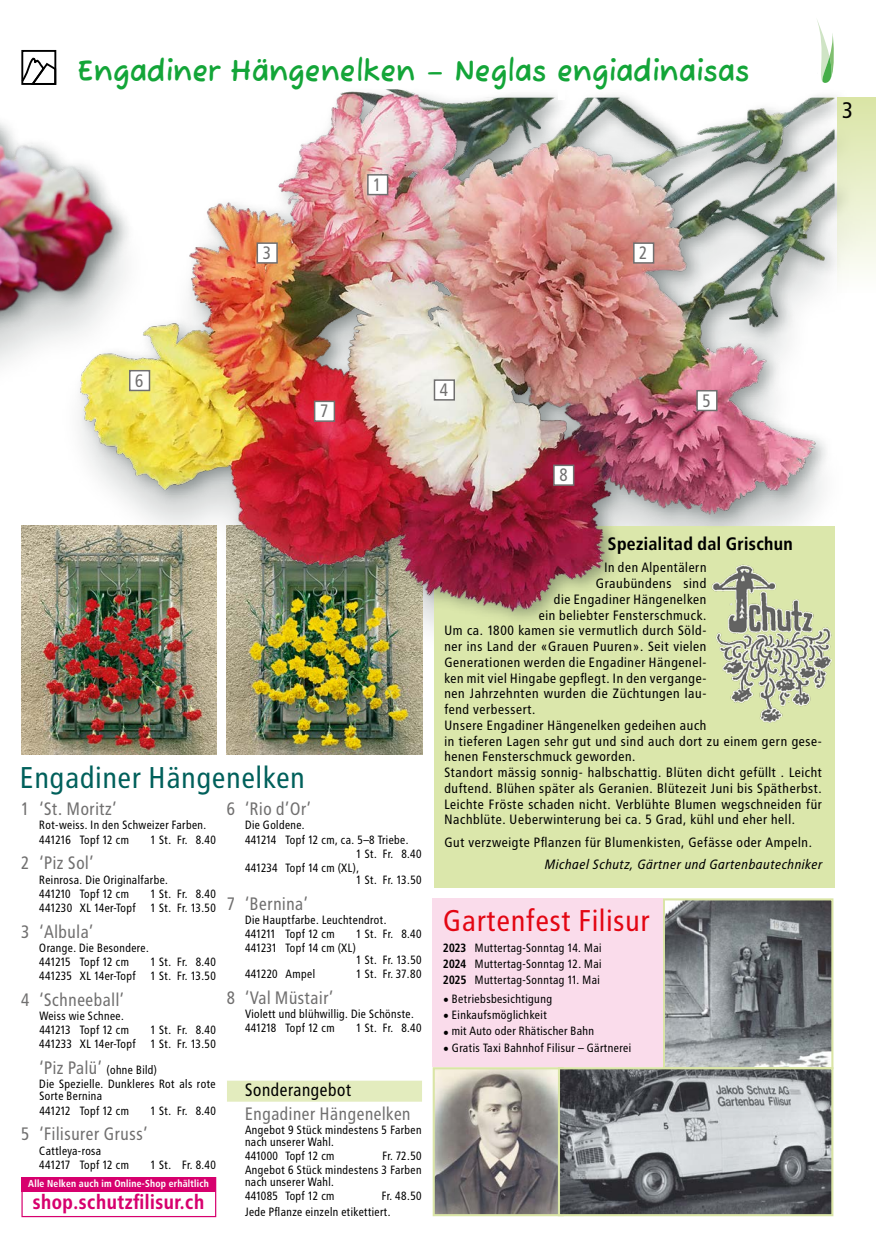
<style>
.page{position:relative;width:876px;height:1246px;background:#fff}
.page>*{position:absolute;margin:0;border:0;box-sizing:border-box;transform-origin:0 0}
.t1{font:700 30px "Fuzzy Bubbles";color:#13a538;scale:.95 1}
.t2{font:30px "Transit";color:#00605b}
.t3{font:30px "Transit";color:#e30613}
.t4{font:22.5px "Transit";color:#000}
.t5{font:700 20.25px "Transit";letter-spacing:.005em;color:#d7006e;scale:.95 1}
.t6{font:18px "Transit";color:#706f6f;scale:.95 1}
.t7{font:700 18px "Transit";color:#000}
.t8{font:18px "Transit";color:#000;scale:.95 1}
.t9{font:13.5px "Transit";letter-spacing:.01em;color:#000}
.t10{font:italic 13.5px "Transit";letter-spacing:.01em;color:#000}
.t11{font:12px/14.1px "Transit";color:#000;scale:.95 1}
.t12{font:12px "Transit";color:#000}
.t13{font:700 10.05px "Transit";letter-spacing:.005em;color:#fff;scale:.95 1}
.s1{font-size:18px;color:#706f6f}
.s2{font-weight:700}
.s3{font-family:"Frutiger";font-weight:900}
</style>
<div class="page">
<img style="left:21px;top:629px;width:195px;height:126px">
<img style="left:227px;top:629px;width:195px;height:126px">
<div style="left:434px;top:526px;width:400px;height:362px;background:#dbe7ab"></div>
<svg style="left:432px;top:898px;width:402px;height:319px;background:#898b8a"></svg>
<div style="left:433px;top:898px;width:230px;height:169px;background:#fadceb"></div>
<svg style="left:21px;top:1191px;width:195px;height:26px"></svg>
<div style="left:21px;top:1177px;width:195px;height:14px;background:#d7006e"></div>
<svg style="left:32px;top:1192px;width:173px;height:23px"></svg>
<img style="left:0;top:54px;width:57px;height:310px">
<div style="left:75px;top:87px;width:779px;height:541px;background:#0a1817;opacity:.35"></div>
<img style="left:21px;top:91px;width:812px;height:538px">
<img style="left:710px;top:554px;width:138px;height:169px">
<img style="left:65px;top:153px;width:556px;height:476px">
<div style="left:558px;top:90px;width:7px;height:9px;background:#fff"></div>
<div style="left:227px;top:1081px;width:195px;height:21px;background:#e3ecbe"></div>
<div style="left:22px;top:51px;width:33px;height:33px;background:#fff"></div>
<div style="left:21px;top:50px;width:35px;height:35px;border:2px solid #000"></div>
<svg style="left:21px;top:58px;width:36px;height:28px"></svg>
<hr style="left:0;top:0;width:3px;height:107px;background:#fff">
<div style="left:798px;top:0;width:60px;height:107px;background:#fff"></div>
<svg style="left:817px;top:20px;width:17px;height:63px"></svg>
<div style="left:367px;top:174px;width:21px;height:21px;background:#fff;border:2px solid #706f6f"></div>
<div style="left:633px;top:242px;width:21px;height:22px;background:#fff;border:2px solid #706f6f"></div>
<div style="left:696px;top:390px;width:22px;height:21px;background:#fff;border:2px solid #706f6f"></div>
<div style="left:553px;top:465px;width:21px;height:21px;background:#fff;border:2px solid #706f6f"></div>
<div style="left:434px;top:379px;width:21px;height:22px;background:#fff;border:2px solid #706f6f"></div>
<div style="left:314px;top:401px;width:21px;height:21px;background:#fff;border:2px solid #706f6f"></div>
<div style="left:257px;top:242px;width:21px;height:22px;background:#fff;border:2px solid #706f6f"></div>
<div style="left:129px;top:370px;width:21px;height:21px;background:#fff;border:2px solid #706f6f"></div>
<div style="left:838px;top:98px;width:38px;height:195px;background:linear-gradient(to bottom,#d9e4a5,#fdfdfc)"></div>
<h1 class="t1" style="left:78px;top:45px;width:709px">Engadiner Hängenelken – Neglas engiadinaisas</h1>
<h3 class="t6" style="left:263px;top:242px;width:11px">3</h3>
<h3 class="t6" style="left:373px;top:174px;width:11px">1</h3>
<h3 class="t6" style="left:639px;top:242px;width:11px">2</h3>
<h2 class="t4" style="left:842px;top:97px;width:13px">3</h2>
<h3 class="t6" style="left:135px;top:370px;width:11px">6</h3>
<h3 class="t6" style="left:320px;top:401px;width:11px">7</h3>
<h3 class="t6" style="left:440px;top:379px;width:11px">4</h3>
<h3 class="t6" style="left:559px;top:465px;width:11px">8</h3>
<h3 class="t6" style="left:702px;top:390px;width:11px">5</h3>
<h1 class="t2" style="left:20px;top:760px;width:287px">Engadiner Hängenelken</h1>
<h3 class="t6" style="left:21px;top:799px;width:103px">1 ‘St. Moritz’</h3>
<p class="t11" style="left:39px;top:818px;width:178px">Rot-weiss. In den Schweizer Farben.<br>441216 Topf 12 cm</p>
<p class="t11" style="left:150px;top:832px;width:71px">1 St. Fr. 8.40</p>
<h3 class="t6" style="left:21px;top:853px;width:78px">2 ‘Piz Sol’</h3>
<p class="t11" style="left:39px;top:872px;width:137px">Reinrosa. Die Originalfarbe.<br>441210 Topf 12 cm</p>
<p class="t11" style="left:39px;top:886px;width:188px;text-align:right">1 St. Fr. 8.40<br>441230 XL 14er-Topf 1 St. Fr. 13.50</p>
<h3 class="t6" style="left:21px;top:921px;width:78px">3 ‘Albula’</h3>
<p class="t11" style="left:39px;top:941px;width:117px">Orange. Die Besondere.<br>441215 Topf 12 cm</p>
<p class="t11" style="left:39px;top:955px;width:188px;text-align:right">1 St. Fr. 8.40<br>441235 XL 14er-Topf 1 St. Fr. 13.50</p>
<h3 class="t6" style="left:21px;top:989px;width:110px">4 ‘Schneeball’</h3>
<p class="t11" style="left:39px;top:1009px;width:96px">Weiss wie Schnee.<br>441213 Topf 12 cm</p>
<p class="t11" style="left:39px;top:1023px;width:188px;text-align:right">1 St. Fr. 8.40<br>441233 XL 14er-Topf 1 St. Fr. 13.50</p>
<p class="t11" style="left:39px;top:1063px;width:188px"><span class="s1">‘Piz Palü’</span> (ohne Bild)<br>Die Spezielle. Dunkleres Rot als rote</p>
<p class="t11" style="left:39px;top:1089px;width:96px">Sorte Bernina<br>441212 Topf 12 cm</p>
<p class="t11" style="left:150px;top:1103px;width:71px">1 St. Fr. 8.40</p>
<h3 class="t6" style="left:21px;top:1124px;width:135px">5 ‘Filisurer Gruss’</h3>
<p class="t11" style="left:39px;top:1143px;width:96px">Cattleya-rosa<br>441217 Topf 12 cm</p>
<p class="t11" style="left:150px;top:1157px;width:71px">1 St. Fr. 8.40</p>
<p class="t13" style="left:28px;top:1178px;width:192px">Alle Nelken auch im Online-Shop erhältlich</p>
<h3 class="t5" style="left:33px;top:1190px;width:182px">shop.schutzfilisur.ch</h3>
<h3 class="t6" style="left:227px;top:799px;width:91px">6 ‘Rio d’Or’</h3>
<p class="t11" style="left:245px;top:818px;width:65px">Die Goldene.</p>
<p class="t11" style="left:245px;top:832px;width:174px">441214 Topf 12 cm, ca. 5–8 Triebe.</p>
<p class="t11" style="left:356px;top:846px;width:71px">1 St. Fr. 8.40</p>
<p class="t11" style="left:245px;top:861px;width:122px">441234 Topf 14 cm (XL),</p>
<p class="t11" style="left:356px;top:873px;width:71px">1 St. Fr. 13.50</p>
<h3 class="t6" style="left:227px;top:893px;width:88px">7 ‘Bernina’</h3>
<p class="t11" style="left:245px;top:913px;width:151px">Die Hauptfarbe. Leuchtendrot.<br>441211 Topf 12 cm</p>
<p class="t11" style="left:245px;top:927px;width:188px;text-indent:111px">1 St. Fr. 8.40<br>441231 Topf 14 cm (XL)</p>
<p class="t11" style="left:356px;top:953px;width:71px">1 St. Fr. 13.50</p>
<p class="t11" style="left:245px;top:967px;width:76px">441220 Ampel</p>
<p class="t11" style="left:356px;top:967px;width:71px">1 St. Fr. 37.80</p>
<h3 class="t6" style="left:227px;top:987px;width:114px">8 ‘Val Müstair’</h3>
<p class="t11" style="left:245px;top:1007px;width:180px">Violett und blühwillig. Die Schönste.<br>441218 Topf 12 cm</p>
<p class="t11" style="left:356px;top:1021px;width:71px">1 St. Fr. 8.40</p>
<h3 class="t8" style="left:245px;top:1079px;width:114px">Sonderangebot</h3>
<h3 class="t6" style="left:245px;top:1103px;width:176px">Engadiner Hängenelken</h3>
<p class="t11" style="left:245px;top:1123px;width:188px;line-height:12px">Angebot 9 Stück mindestens 5 Farben nach unserer Wahl.</p>
<p class="t11" style="left:245px;top:1149px;width:96px">441000 Topf 12 cm</p>
<p class="t11" style="left:245px;top:1149px;width:188px;text-align:right">Fr. 72.50<br>Angebot 6 Stück mindestens 3 Farben</p>
<p class="t11" style="left:245px;top:1175px;width:96px">nach unserer Wahl.<br>441085 Topf 12 cm</p>
<p class="t11" style="left:245px;top:1188px;width:188px;line-height:16.2px;text-indent:137px">Fr. 48.50<br>Jede Pflanze einzeln etikettiert.</p>
<h3 class="t7" style="left:608px;top:533px;width:187px">Spezialitad dal Grischun</h3>
<p class="t9" style="left:604px;top:560px;width:104px">In den Alpentälern</p>
<p class="t9" style="left:596px;top:575px;width:113px">Graubündens sind</p>
<p class="t9" style="left:554px;top:591px;width:155px">die Engadiner Hängenelken</p>
<p class="t9" style="left:539px;top:607px;width:170px">ein beliebter Fensterschmuck.</p>
<p class="t9" style="left:444px;top:623px;width:264px">Um ca. 1800 kamen sie vermutlich durch Söld-</p>
<p class="t9" style="left:444px;top:638px;width:264px">ner ins Land der «Grauen Puuren». Seit vielen</p>
<p class="t9" style="left:444px;top:654px;width:264px">Generationen werden die Engadiner Hängenel-</p>
<p class="t9" style="left:444px;top:670px;width:264px">ken mit viel Hingabe gepflegt. In den vergange-</p>
<p class="t9" style="left:444px;top:686px;width:264px">nen Jahrzehnten wurden die Züchtungen lau-</p>
<p class="t9" style="left:444px;top:701px;width:93px">fend verbessert.</p>
<p class="t9" style="left:444px;top:717px;width:264px">Unsere Engadiner Hängenelken gedeihen auch</p>
<p class="t9" style="left:444px;top:733px;width:380px">in tieferen Lagen sehr gut und sind auch dort zu einem gern gese-</p>
<p class="t9" style="left:444px;top:749px;width:193px">henen Fensterschmuck geworden.</p>
<p class="t9" style="left:444px;top:764px;width:380px">Standort mässig sonnig- halbschattig. Blüten dicht gefüllt . Leicht</p>
<p class="t9" style="left:444px;top:780px;width:380px">duftend. Blühen später als Geranien. Blütezeit Juni bis Spätherbst.</p>
<p class="t9" style="left:444px;top:796px;width:380px">Leichte Fröste schaden nicht. Verblühte Blumen wegschneiden für</p>
<p class="t9" style="left:444px;top:812px;width:353px">Nachblüte. Ueberwinterung bei ca. 5 Grad, kühl und eher hell.</p>
<p class="t9" style="left:444px;top:834px;width:370px">Gut verzweigte Pflanzen für Blumenkisten, Gefässe oder Ampeln.</p>
<p class="t10" style="left:544px;top:856px;width:279px">Michael Schutz, Gärtner und Gartenbautechniker</p>
<h1 class="t3" style="left:443px;top:903px;width:209px">Gartenfest Filisur</h1>
<p class="t11" style="left:443px;top:940px;width:168px;line-height:16.2px;text-align:justify"><span class="s2">2023</span> Muttertag-Sonntag 14. Mai <span class="s2">2024</span> Muttertag-Sonntag 12. Mai <span class="s2">2025</span> Muttertag-Sonntag 11. Mai</p>
<p class="t12" style="left:443px;top:992px;width:111px"><span class="s3">•</span> Betriebsbesichtigung</p>
<p class="t12" style="left:443px;top:1008px;width:106px"><span class="s3">•</span> Einkaufsmöglichkeit</p>
<p class="t12" style="left:443px;top:1024px;width:153px"><span class="s3">•</span> mit Auto oder Rhätischer Bahn</p>
<p class="t12" style="left:443px;top:1040px;width:190px"><span class="s3">•</span> Gratis Taxi Bahnhof Filisur – Gärtnerei</p>
</div>
